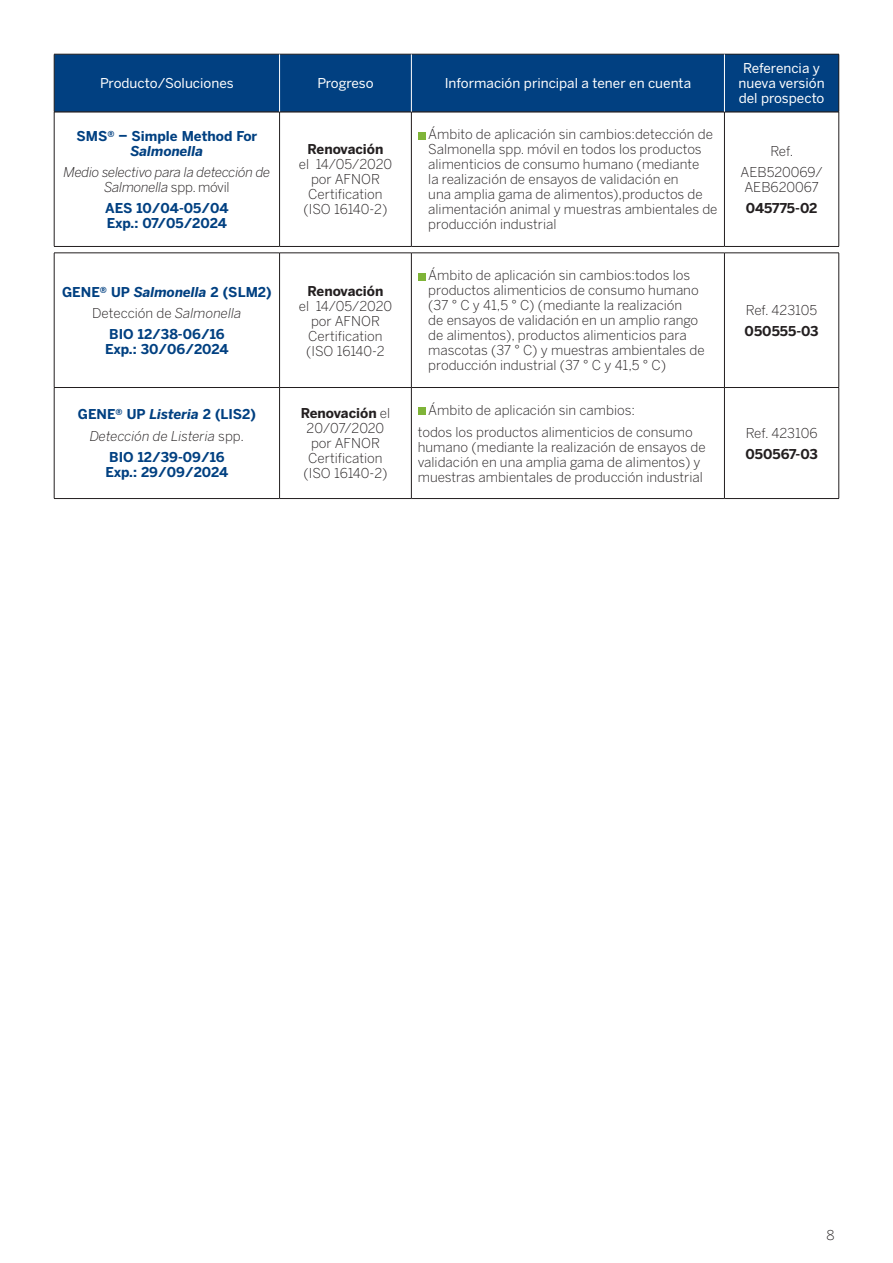
<style>
.page{position:relative;width:893px;height:1263px;background:#fff}
.page>*{position:absolute;margin:0;border:0;box-sizing:border-box;transform-origin:0 0}
.t1{font:300 13.5px/15px "Benton Sans";color:#231f20;text-align:center}
.t2{font:700 13.5px/21.5px "Benton Sans";color:#014081;text-align:center}
.t3{font:13.5px/15px "Benton Sans";color:#fff;text-align:center}
.t4{font:italic 300 13.5px/15px "Benton Sans";letter-spacing:-.02em;color:#231f20;text-align:center}
.t5{font:700 13.5px "Benton Sans";color:#231f20}
.t6{font:italic 700 13.5px "Benton Sans";color:#014081}
.s1{font-style:normal}
.s2{font-style:italic}
.s3{font-weight:300;color:#231f20}
.s4{font-weight:300;font-style:italic;color:#231f20}
.s5{font-weight:700}
</style>
<div class="page">
<hr style="left:54px;top:112px;width:1px;height:134px;background:#231f20">
<hr style="left:279px;top:112px;width:1px;height:134px;background:#231f20">
<hr style="left:411px;top:112px;width:1px;height:134px;background:#231f20">
<hr style="left:724px;top:112px;width:1px;height:134px;background:#231f20">
<hr style="left:838px;top:112px;width:1px;height:134px;background:#231f20">
<hr style="left:54px;top:246px;width:226px;height:1px;background:#231f20">
<hr style="left:280px;top:246px;width:131px;height:1px;background:#231f20">
<hr style="left:411px;top:246px;width:313px;height:1px;background:#231f20">
<hr style="left:724px;top:246px;width:115px;height:1px;background:#231f20">
<div style="left:418px;top:132px;width:7px;height:7px;background:#7fb438"></div>
<hr style="left:54px;top:253px;width:226px;height:1px;background:#231f20">
<hr style="left:54px;top:253px;width:1px;height:134px;background:#231f20">
<hr style="left:280px;top:253px;width:131px;height:1px;background:#231f20">
<hr style="left:279px;top:253px;width:1px;height:134px;background:#231f20">
<hr style="left:411px;top:253px;width:313px;height:1px;background:#231f20">
<hr style="left:411px;top:253px;width:1px;height:134px;background:#231f20">
<hr style="left:724px;top:253px;width:115px;height:1px;background:#231f20">
<hr style="left:724px;top:253px;width:1px;height:134px;background:#231f20">
<hr style="left:838px;top:253px;width:1px;height:134px;background:#231f20">
<hr style="left:54px;top:387px;width:226px;height:1px;background:#231f20">
<hr style="left:54px;top:388px;width:1px;height:110px;background:#231f20">
<hr style="left:280px;top:387px;width:131px;height:1px;background:#231f20">
<hr style="left:279px;top:388px;width:1px;height:110px;background:#231f20">
<hr style="left:411px;top:387px;width:313px;height:1px;background:#231f20">
<hr style="left:411px;top:388px;width:1px;height:110px;background:#231f20">
<hr style="left:724px;top:387px;width:115px;height:1px;background:#231f20">
<hr style="left:724px;top:388px;width:1px;height:110px;background:#231f20">
<hr style="left:838px;top:388px;width:1px;height:110px;background:#231f20">
<hr style="left:54px;top:498px;width:226px;height:1px;background:#231f20">
<hr style="left:280px;top:498px;width:131px;height:1px;background:#231f20">
<hr style="left:411px;top:498px;width:313px;height:1px;background:#231f20">
<hr style="left:724px;top:498px;width:115px;height:1px;background:#231f20">
<div style="left:418px;top:273px;width:7px;height:7px;background:#7fb438"></div>
<div style="left:418px;top:407px;width:7px;height:8px;background:#7fb438"></div>
<div style="left:55px;top:55px;width:669px;height:57px;background:#014081"></div>
<div style="left:724px;top:54px;width:115px;height:58px;background:#014081"></div>
<hr style="left:54px;top:54px;width:226px;height:1px;background:#231f20">
<hr style="left:54px;top:54px;width:1px;height:58px;background:#231f20">
<hr style="left:280px;top:54px;width:131px;height:1px;background:#231f20">
<hr style="left:411px;top:54px;width:313px;height:1px;background:#231f20">
<hr style="left:54px;top:112px;width:226px;height:1px;background:#231f20">
<hr style="left:280px;top:112px;width:131px;height:1px;background:#231f20">
<hr style="left:411px;top:112px;width:313px;height:1px;background:#231f20">
<hr style="left:724px;top:54px;width:115px;height:1px;background:#231f20">
<hr style="left:838px;top:54px;width:1px;height:58px;background:#231f20">
<hr style="left:724px;top:112px;width:115px;height:1px;background:#231f20">
<hr style="left:279px;top:54px;width:1px;height:58px;background:#fff">
<hr style="left:411px;top:54px;width:1px;height:58px;background:#fff">
<hr style="left:724px;top:54px;width:1px;height:58px;background:#fff">
<p class="t3" style="left:100px;top:76px;width:135px">Producto/Soluciones</p>
<p class="t3" style="left:317px;top:76px;width:58px">Progreso</p>
<p class="t3" style="left:445px;top:76px;width:248px">Información principal a tener en cuenta</p>
<p class="t2" style="left:76px;top:125px;width:182px">SMS® – Simple Method For</p>
<p class="t6" style="left:130px;top:142px;width:74px">Salmonella</p>
<p class="t4" style="left:63px;top:165px;width:208px">Medio selectivo para la detección de<br>Salmonella <span class="s1">spp. móvil</span></p>
<p class="t2" style="left:105px;top:201px;width:125px;line-height:15px;text-align:left">AES 10/04-05/04<br>Exp.: 07/05/2024</p>
<p class="t2" style="left:62px;top:281px;width:211px">GENE® UP <span class="s2">Salmonella</span> 2 (SLM2)<br><span class="s3">Detección de</span> <span class="s4">Salmonella<br></span>BIO 12/38-06/16</p>
<p class="t2" style="left:105px;top:339px;width:125px">Exp.: 30/06/2024</p>
<p class="t2" style="left:78px;top:404px;width:180px">GENE® UP <span class="s2">Listeria</span> 2 (LIS2)<br><span class="s4">Detección de Listeria</span> <span class="s3">spp.<br></span>BIO 12/39-09/16</p>
<p class="t2" style="left:106px;top:462px;width:124px">Exp.: 29/09/2024</p>
<p class="t5" style="left:307px;top:141px;width:78px">Renovación</p>
<p class="t1" style="left:299px;top:157px;width:95px">el 14/05/2020 por AFNOR<br>Certification (ISO 16140-2)</p>
<p class="t5" style="left:307px;top:282px;width:78px">Renovación</p>
<p class="t1" style="left:299px;top:298px;width:95px">el 14/05/2020 por AFNOR<br>Certification (ISO 16140-2</p>
<p class="t1" style="left:428px;top:127px;width:291px;text-align:left">Ámbito de aplicación sin cambios:detección de Salmonella spp. móvil en todos los productos alimenticios de consumo humano (mediante<br>la realización de ensayos de validación en<br>una amplia gama de alimentos),productos de alimentación animal y muestras ambientales de producción industrial</p>
<p class="t1" style="left:428px;top:268px;width:278px;text-align:left">Ámbito de aplicación sin cambios:todos los productos alimenticios de consumo humano (37 ° C y 41,5 ° C) (mediante la realización<br>de ensayos de validación en un amplio rango de alimentos), productos alimenticios para mascotas (37 ° C) y muestras ambientales de producción industrial (37 ° C y 41,5 ° C)</p>
<p class="t1" style="left:301px;top:406px;width:91px"><span class="s5">Renovación</span> el<br>20/07/2020 por AFNOR<br>Certification (ISO 16140-2)</p>
<p class="t1" style="left:418px;top:399px;width:277px;line-height:21.5px;text-align:left;text-indent:10px">Ámbito de aplicación sin cambios:<br>todos los productos alimenticios de consumo</p>
<p class="t1" style="left:418px;top:439px;width:289px;text-align:left">humano (mediante la realización de ensayos de validación en una amplia gama de alimentos) y muestras ambientales de producción industrial</p>
<p class="t3" style="left:739px;top:61px;width:88px">Referencia y nueva versión del prospecto</p>
<p class="t1" style="left:740px;top:140px;width:84px;line-height:21.5px">Ref.<br>AEB520069/</p>
<p class="t1" style="left:744px;top:180px;width:76px">AEB620067</p>
<p class="t5" style="left:746px;top:200px;width:73px">045775-02</p>
<p class="t1" style="left:746px;top:302px;width:73px">Ref. 423105</p>
<p class="t5" style="left:745px;top:323px;width:75px">050555-03</p>
<p class="t1" style="left:746px;top:425px;width:73px">Ref. 423106</p>
<p class="t5" style="left:745px;top:446px;width:74px">050567-03</p>
<p class="t1" style="left:826px;top:1228px;width:10px">8</p>
</div>
